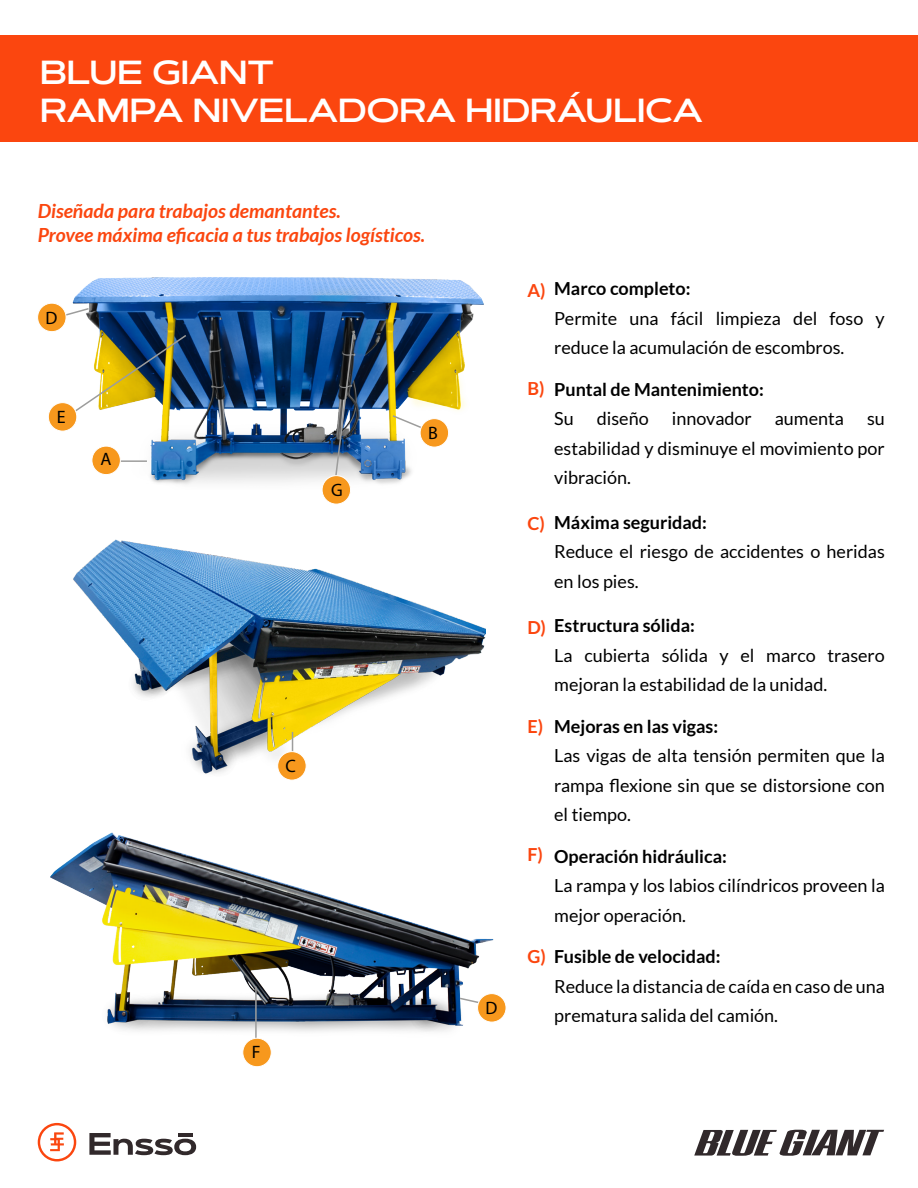
<style>
.page{position:relative;width:918px;height:1188px;background:#fff}
.page>*{position:absolute;margin:0;border:0;box-sizing:border-box;transform-origin:0 0}
.t1{font:33.3px "Artegra Sans Extended Alt Sem Bd";color:#fff}
.t2{font:italic 700 19.5px/23.5px "Lato";color:#fb460f}
.t3{font:18px/29.5px "Lato";color:#000}
.t4{font:700 18px "Lato";color:#000}
.t5{font:700 18px "Lato";color:#fb460f}
.t6{font:18px "Myriad Pro";color:#000}
.t7{font:12.6px "Lato";color:#000}
</style>
<div class="page">
<div style="left:0;top:35px;width:918px;height:106px;background:#fb460f"></div>
<svg style="left:89px;top:1133px;width:107px;height:22px"></svg>
<svg style="left:38px;top:1123px;width:38px;height:38px"></svg>
<svg style="left:694px;top:1130px;width:190px;height:26px"></svg>
<img style="left:72px;top:277px;width:412px;height:209px">
<img style="left:73px;top:539px;width:413px;height:237px">
<img style="left:51px;top:832px;width:446px;height:217px">
<svg style="left:391px;top:414px;width:35px;height:17px"></svg>
<svg style="left:65px;top:307px;width:25px;height:13px"></svg>
<hr style="left:117px;top:460px;width:30px;height:2px;background:#9d9d9c">
<svg style="left:69px;top:333px;width:119px;height:84px"></svg>
<svg style="left:333px;top:333px;width:22px;height:153px;background:#4e5f73"></svg>
<svg style="left:292px;top:732px;width:1px;height:19px"></svg>
<svg style="left:458px;top:997px;width:25px;height:8px"></svg>
<hr style="left:255px;top:987px;width:2px;height:58px;background:#9d9d9c">
<div style="left:420px;top:419px;width:29px;height:28px;background:#f7981d;border-radius:50%"></div>
<div style="left:420px;top:418px;width:29px;height:29px;border:1px solid #fff;border-radius:50%"></div>
<div style="left:92px;top:446px;width:28px;height:29px;background:#f7981d;border-radius:50%"></div>
<div style="left:92px;top:446px;width:29px;height:29px;border:1px solid #fff;border-radius:50%"></div>
<div style="left:38px;top:303px;width:28px;height:29px;background:#f7981d;border-radius:50%"></div>
<div style="left:37px;top:303px;width:29px;height:29px;border:1px solid #fff;border-radius:50%"></div>
<div style="left:48px;top:403px;width:29px;height:28px;background:#f7981d;border-radius:50%"></div>
<div style="left:48px;top:402px;width:29px;height:29px;border:1px solid #fff;border-radius:50%"></div>
<div style="left:322px;top:476px;width:29px;height:28px;background:#f7981d;border-radius:50%"></div>
<div style="left:322px;top:475px;width:29px;height:29px;border:1px solid #fff;border-radius:50%"></div>
<div style="left:278px;top:752px;width:28px;height:28px;background:#f7981d;border-radius:50%"></div>
<div style="left:277px;top:751px;width:29px;height:29px;border:1px solid #fff;border-radius:50%"></div>
<div style="left:478px;top:994px;width:28px;height:28px;background:#f7981d;border-radius:50%"></div>
<div style="left:477px;top:993px;width:29px;height:29px;border:1px solid #fff;border-radius:50%"></div>
<div style="left:243px;top:1038px;width:28px;height:29px;background:#f7981d;border-radius:50%"></div>
<div style="left:243px;top:1038px;width:29px;height:29px;border:1px solid #fff;border-radius:50%"></div>
<h1 class="t1" style="left:40px;top:48px;width:235px">BLUE GIANT</h1>
<h1 class="t1" style="left:40px;top:87px;width:664px">RAMPA NIVELADORA HIDRÁULICA</h1>
<p class="t2" style="left:38px;top:200px;width:389px">Diseñada para trabajos demantantes.<br>Provee máxima eficacia a tus trabajos logísticos.</p>
<p class="t6" style="left:46px;top:307px;width:13px">D</p>
<p class="t7" style="left:47px;top:311px;width:11px">D</p>
<p class="t6" style="left:57px;top:406px;width:10px">E</p>
<p class="t7" style="left:58px;top:410px;width:9px">E</p>
<p class="t6" style="left:100px;top:448px;width:13px">A</p>
<p class="t7" style="left:102px;top:454px;width:10px">A</p>
<p class="t6" style="left:331px;top:479px;width:13px">G</p>
<p class="t7" style="left:331px;top:483px;width:11px">G</p>
<p class="t6" style="left:428px;top:422px;width:11px">B</p>
<p class="t7" style="left:430px;top:426px;width:10px">B</p>
<p class="t6" style="left:286px;top:755px;width:12px">C</p>
<p class="t7" style="left:287px;top:759px;width:10px">C</p>
<p class="t6" style="left:252px;top:1041px;width:10px">F</p>
<p class="t7" style="left:253px;top:1046px;width:9px">F</p>
<p class="t6" style="left:486px;top:997px;width:13px">D</p>
<p class="t7" style="left:487px;top:1001px;width:11px">D</p>
<p class="t5" style="left:527px;top:280px;width:20px">A)</p>
<p class="t5" style="left:527px;top:378px;width:19px">B)</p>
<p class="t5" style="left:527px;top:513px;width:19px">C)</p>
<p class="t5" style="left:527px;top:617px;width:20px">D)</p>
<p class="t5" style="left:527px;top:716px;width:17px">E)</p>
<p class="t5" style="left:527px;top:844px;width:17px">F)</p>
<p class="t5" style="left:527px;top:946px;width:20px">G)</p>
<p class="t4" style="left:554px;top:278px;width:138px">Marco completo:</p>
<p class="t3" style="left:554px;top:303px;width:332px">Permite una fácil limpieza del foso y reduce la acumulación de escombros.</p>
<p class="t4" style="left:554px;top:379px;width:211px">Puntal de Mantenimiento:</p>
<p class="t3" style="left:554px;top:404px;width:21px">Su</p>
<p class="t3" style="left:597px;top:404px;width:53px">diseño</p>
<p class="t3" style="left:672px;top:404px;width:82px">innovador</p>
<p class="t3" style="left:775px;top:404px;width:71px">aumenta</p>
<p class="t3" style="left:554px;top:404px;width:332px;text-align:justify;text-indent:313px">su estabilidad y disminuye el movimiento por vibración.</p>
<p class="t4" style="left:554px;top:512px;width:154px">Máxima seguridad:</p>
<p class="t3" style="left:554px;top:537px;width:332px">Reduce el riesgo de accidentes o heridas en los pies.</p>
<p class="t4" style="left:554px;top:615px;width:142px">Estructura sólida:</p>
<p class="t3" style="left:554px;top:640px;width:332px">La cubierta sólida y el marco trasero mejoran la estabilidad de la unidad.</p>
<p class="t4" style="left:554px;top:716px;width:166px">Mejoras en las vigas:</p>
<p class="t3" style="left:554px;top:741px;width:332px;text-align:justify">Las vigas de alta tensión permiten que la rampa flexione sin que se distorsione con el tiempo.</p>
<p class="t4" style="left:554px;top:846px;width:174px">Operación hidráulica:</p>
<p class="t3" style="left:554px;top:871px;width:332px">La rampa y los labios cilíndricos proveen la mejor operación.</p>
<p class="t4" style="left:554px;top:946px;width:168px">Fusible de velocidad:</p>
<p class="t3" style="left:554px;top:971px;width:332px">Reduce la distancia de caída en caso de una prematura salida del camión.</p>
</div>
